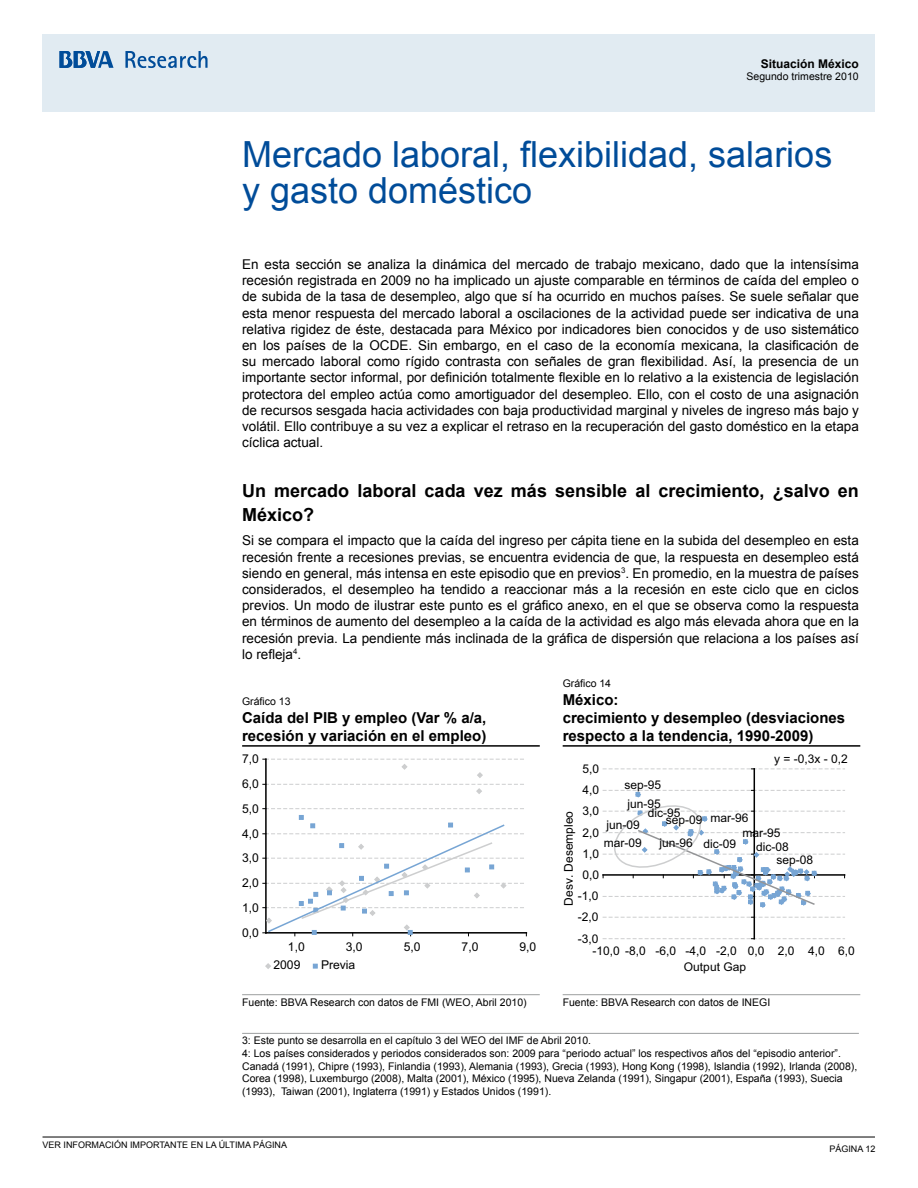
<style>
.page{position:relative;width:918px;height:1188px;background:#fff}
.page>*{position:absolute;margin:0;border:0;box-sizing:border-box;transform-origin:0 0}
.t1{font:36px/36px "Arial";color:#004c99}
.t2{font:700 18px/24px "Arial";color:#000}
.t3{font:700 15px/18px "Arial";color:#000}
.t4{font:13.5px/16.2px "Arial";color:#000;text-align:justify}
.t5{font:12.15px "Arial";color:#000}
.t6{font:12px/12.8px "Arial";color:#000}
.t7{font:700 12px "Arial";color:#000}
.t8{font:10.5px/12.6px "Arial";color:#000}
.t9{font:9px "Arial";color:#000}
</style>
<div class="page">
<div style="left:43px;top:34px;width:832px;height:77px;background:#e1ebf2"></div>
<svg style="left:125px;top:51px;width:83px;height:17px"></svg>
<svg style="left:60px;top:51px;width:54px;height:17px"></svg>
<hr style="left:43px;top:1137px;width:832px;height:1px;background:#000">
<hr style="left:242px;top:745px;width:298px;height:2px;background:#000">
<hr style="left:563px;top:745px;width:297px;height:2px;background:#000">
<hr style="left:265px;top:759px;width:2px;height:174px;background:#000">
<svg style="left:263px;top:808px;width:261px;height:1px"></svg>
<svg style="left:263px;top:759px;width:261px;height:36px"></svg>
<svg style="left:263px;top:815px;width:264px;height:121px"></svg>
<svg style="left:265px;top:963px;width:6px;height:6px"></svg>
<svg style="left:313px;top:964px;width:5px;height:5px"></svg>
<hr style="left:754px;top:769px;width:1px;height:170px;background:#000">
<svg style="left:603px;top:938px;width:242px;height:1px"></svg>
<svg style="left:603px;top:917px;width:242px;height:1px"></svg>
<svg style="left:603px;top:769px;width:242px;height:1px"></svg>
<svg style="left:603px;top:790px;width:242px;height:119px"></svg>
<hr style="left:242px;top:994px;width:298px;height:1px;background:#9c9e9f">
<hr style="left:563px;top:994px;width:297px;height:1px;background:#9c9e9f">
<hr style="left:242px;top:1033px;width:617px;height:1px;background:#9c9e9f">
<p class="t7" style="left:761px;top:57px;width:100px">Situación México</p>
<p class="t8" style="left:747px;top:70px;width:114px">Segundo trimestre 2010</p>
<h1 class="t1" style="left:242px;top:136px;width:592px">Mercado laboral, flexibilidad, salarios y gasto doméstico</h1>
<p class="t4" style="left:242px;top:256px;width:618px">En esta sección se analiza la dinámica del mercado de trabajo mexicano, dado que la intensísima recesión registrada en 2009 no ha implicado un ajuste comparable en términos de caída del empleo o de subida de la tasa de desempleo, algo que sí ha ocurrido en muchos países. Se suele señalar que esta menor respuesta del mercado laboral a oscilaciones de la actividad puede ser indicativa de una relativa rigidez de éste, destacada para México por indicadores bien conocidos y de uso sistemático en los países de la OCDE. Sin embargo, en el caso de la economía mexicana, la clasificación de su mercado laboral como rígido contrasta con señales de gran flexibilidad. Así, la presencia de un importante sector informal, por definición totalmente flexible en lo relativo a la existencia de legislación protectora del empleo actúa como amortiguador del desempleo. Ello, con el costo de una asignación de recursos sesgada hacia actividades con baja productividad marginal y niveles de ingreso más bajo y volátil. Ello contribuye a su vez a explicar el retraso en la recuperación del gasto doméstico en la etapa cíclica actual.</p>
<h2 class="t2" style="left:242px;top:478px;width:618px">Un mercado laboral cada vez más sensible al crecimiento, ¿salvo en<br>México?</h2>
<p class="t4" style="left:242px;top:533px;width:618px">Si se compara el impacto que la caída del ingreso per cápita tiene en la subida del desempleo en esta recesión frente a recesiones previas, se encuentra evidencia de que, la respuesta en desempleo está siendo en general, más intensa en este episodio que en previos<sup>3</sup>. En promedio, en la muestra de países considerados, el desempleo ha tendido a reaccionar más a la recesión en este ciclo que en ciclos previos. Un modo de ilustrar este punto es el gráfico anexo, en el que se observa como la respuesta en términos de aumento del desempleo a la caída de la actividad es algo más elevada ahora que en la recesión previa. La pendiente más inclinada de la gráfica de dispersión que relaciona a los países así lo refleja<sup>4</sup>.</p>
<p class="t8" style="left:242px;top:695px;width:50px">Gráfico 13</p>
<p class="t3" style="left:242px;top:709px;width:246px">Caída del PIB y empleo (Var % a/a, recesión y variación en el empleo)</p>
<p class="t8" style="left:563px;top:677px;width:50px">Gráfico 14</p>
<p class="t3" style="left:563px;top:691px;width:284px">México:<br>crecimiento y desempleo (desviaciones respecto a la tendencia, 1990-2009)</p>
<p class="t5" style="left:242px;top:752px;width:18px">7,0</p>
<p class="t6" style="left:582px;top:762px;width:18px">5,0</p>
<p class="t6" style="left:774px;top:753px;width:75px">y = -0,3x - 0,2</p>
<p class="t5" style="left:242px;top:777px;width:18px">6,0</p>
<p class="t5" style="left:242px;top:802px;width:18px">5,0</p>
<p class="t5" style="left:242px;top:827px;width:18px">4,0</p>
<p class="t5" style="left:242px;top:851px;width:18px">3,0</p>
<p class="t5" style="left:242px;top:876px;width:18px">2,0</p>
<p class="t5" style="left:242px;top:901px;width:18px">1,0</p>
<p class="t6" style="left:625px;top:776px;width:38px;line-height:18.6px">sep-95 jun-95</p>
<p class="t6" style="left:582px;top:784px;width:18px">4,0</p>
<p class="t6" style="left:582px;top:804px;width:18px">3,0</p>
<p class="t6" style="left:648px;top:806px;width:34px">dic-95</p>
<p class="t6" style="left:562px;top:906px;width:96px;rotate:-90deg">Desv. Desempleo</p>
<p class="t6" style="left:710px;top:811px;width:39px">mar-96</p>
<p class="t6" style="left:666px;top:813px;width:38px">sep-09</p>
<p class="t6" style="left:607px;top:818px;width:35px">jun-09</p>
<p class="t6" style="left:582px;top:826px;width:18px">2,0</p>
<p class="t6" style="left:743px;top:827px;width:39px">mar-95</p>
<p class="t6" style="left:659px;top:836px;width:35px">jun-96</p>
<p class="t6" style="left:604px;top:837px;width:39px">mar-09</p>
<p class="t6" style="left:703px;top:837px;width:34px">dic-09</p>
<p class="t6" style="left:777px;top:841px;width:38px;text-indent:-20px">dic-08 sep-08</p>
<p class="t6" style="left:582px;top:847px;width:18px">1,0</p>
<p class="t6" style="left:582px;top:868px;width:18px">0,0</p>
<p class="t6" style="left:578px;top:890px;width:22px">-1,0</p>
<p class="t6" style="left:578px;top:911px;width:22px">-2,0</p>
<p class="t5" style="left:242px;top:926px;width:18px">0,0</p>
<p class="t5" style="left:288px;top:940px;width:18px">1,0</p>
<p class="t5" style="left:346px;top:940px;width:18px">3,0</p>
<p class="t5" style="left:404px;top:940px;width:18px">5,0</p>
<p class="t5" style="left:462px;top:940px;width:18px">7,0</p>
<p class="t5" style="left:520px;top:940px;width:18px">9,0</p>
<p class="t5" style="left:273px;top:958px;width:29px">2009</p>
<p class="t5" style="left:321px;top:958px;width:36px">Previa</p>
<p class="t6" style="left:578px;top:932px;width:22px">-3,0</p>
<p class="t6" style="left:684px;top:942px;width:172px;line-height:16.2px;text-indent:-92px">-10,0 -8,0 -6,0 -4,0 -2,0 0,0 2,0 4,0 6,0<br>Output Gap</p>
<p class="t8" style="left:242px;top:996px;width:286px">Fuente: BBVA Research con datos de FMI (WEO, Abril 2010)</p>
<p class="t8" style="left:563px;top:996px;width:209px">Fuente: BBVA Research con datos de INEGI</p>
<p class="t8" style="left:242px;top:1034px;width:617px">3: Este punto se desarrolla en el capítulo 3 del WEO del IMF de Abril 2010.<br>4: Los países considerados y periodos considerados son: 2009 para “periodo actual” los respectivos años del “episodio anterior”.<br>Canadá (1991), Chipre (1993), Finlandia (1993), Alemania (1993), Grecia (1993), Hong Kong (1998), Islandia (1992), Irlanda (2008), Corea (1998), Luxemburgo (2008), Malta (2001), México (1995), Nueva Zelanda (1991), Singapur (2001), España (1993), Suecia (1993), Taiwan (2001), Inglaterra (1991) y Estados Unidos (1991).</p>
<p class="t9" style="left:43px;top:1140px;width:246px">VER INFORMACIÓN IMPORTANTE EN LA ÚLTIMA PÁGINA</p>
<p class="t9" style="left:829px;top:1144px;width:48px">PÁGINA 12</p>
</div>
